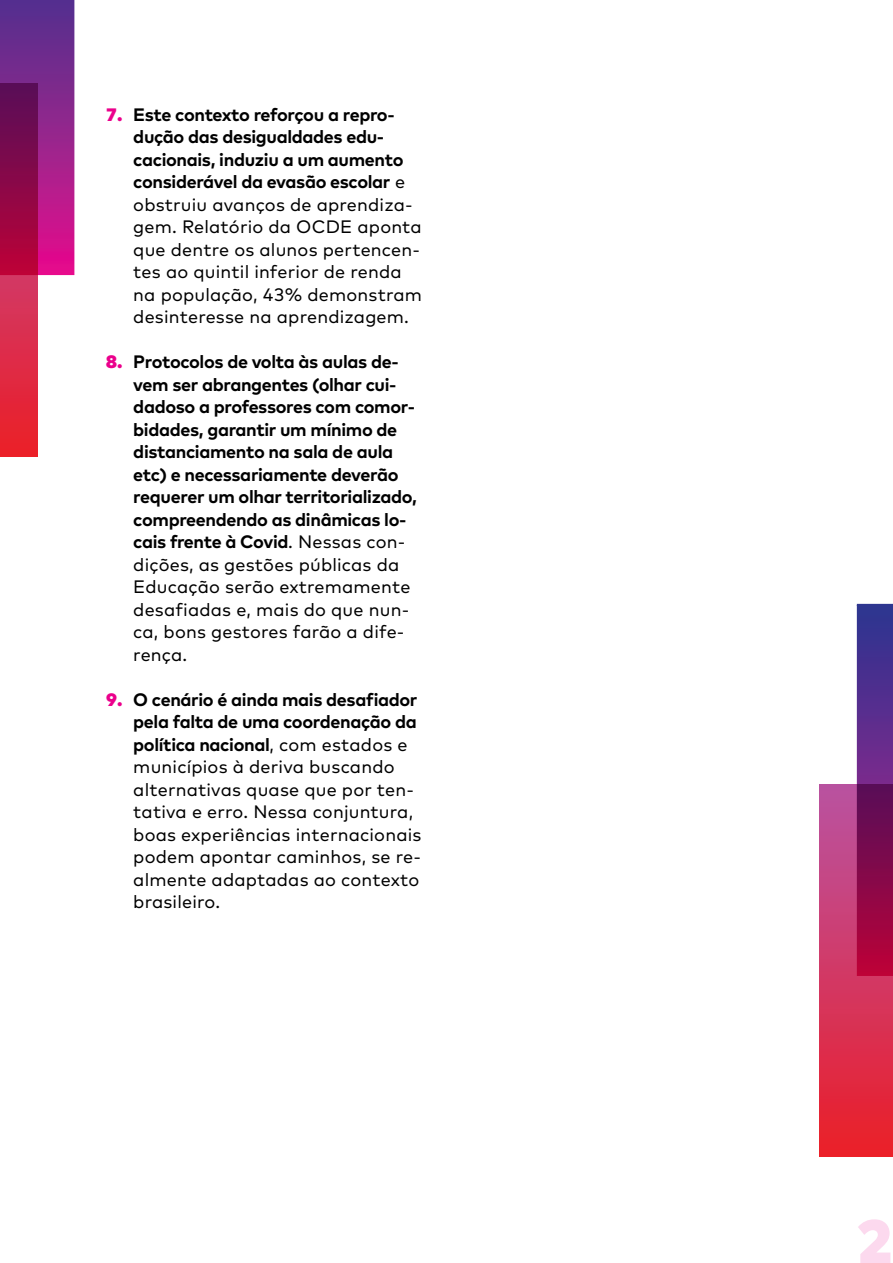
<style>
.page{position:relative;width:893px;height:1263px;background:#fff}
.page>*{position:absolute;margin:0;border:0;box-sizing:border-box;transform-origin:0 0}
.t1{font:900 61.2px "Mark";color:#fcd9ee}
.t2{font:18px/22.5px "Mark";letter-spacing:.01em;color:#000}
.t3{font:700 18px/22.5px "Mark";letter-spacing:-.02em;color:#000}
.s1{font-weight:900;color:#eb008c}
.s2{font-weight:700}
.s3{font-weight:400}
</style>
<div class="page">
<svg style="left:0;top:275px;width:37px;height:181px;background:#de2b45"></svg>
<svg style="left:0;top:0;width:74px;height:275px;background:#8b1974"></svg>
<div style="left:820px;top:785px;width:73px;height:372px;background:linear-gradient(to bottom,#b853a2,#eb1f28)"></div>
<svg style="left:857px;top:604px;width:36px;height:372px;background:#6d1a69"></svg>
<p class="t2" style="left:133px;top:103px;width:290px;text-indent:-27px"><span class="s1">7.</span> <span class="s2">Este contexto reforçou a repro&shy;dução das desigualdades edu&shy;cacionais, induziu a um aumento considerável da evasão escolar</span> e obstruiu avanços de aprendiza&shy;gem. Relatório da OCDE aponta que dentre os alunos pertencen&shy;tes ao quintil inferior de renda na população, 43% demonstram desinteresse na aprendizagem.</p>
<p class="t3" style="left:133px;top:350px;width:285px;text-indent:-27px"><span class="s1">8.</span> Protocolos de volta às aulas de&shy;vem ser abrangentes (olhar cui&shy;dadoso a professores com comor&shy;bidades, garantir um mínimo de distanciamento na sala de aula etc) e necessariamente deverão requerer um olhar territorializado, compreendendo as dinâmicas lo&shy;cais frente à Covid<span class="s3">. Nessas con&shy;dições, as gestões públicas da<br>Educação serão extremamente desafiadas e, mais do que nun&shy;ca, bons gestores farão a dife&shy;rença.</span></p>
<p class="t2" style="left:133px;top:688px;width:290px;text-indent:-27px"><span class="s1">9.</span> <span class="s2">O cenário é ainda mais desafiador pela falta de uma coordenação da política nacional</span>, com estados e municípios à deriva buscando alternativas quase que por ten&shy;tativa e erro. Nessa conjuntura, boas experiências internacionais podem apontar caminhos, se re&shy;almente adaptadas ao contexto brasileiro.</p>
<h1 class="t1" style="left:856px;top:1201px;width:38px">2</h1>
</div>
